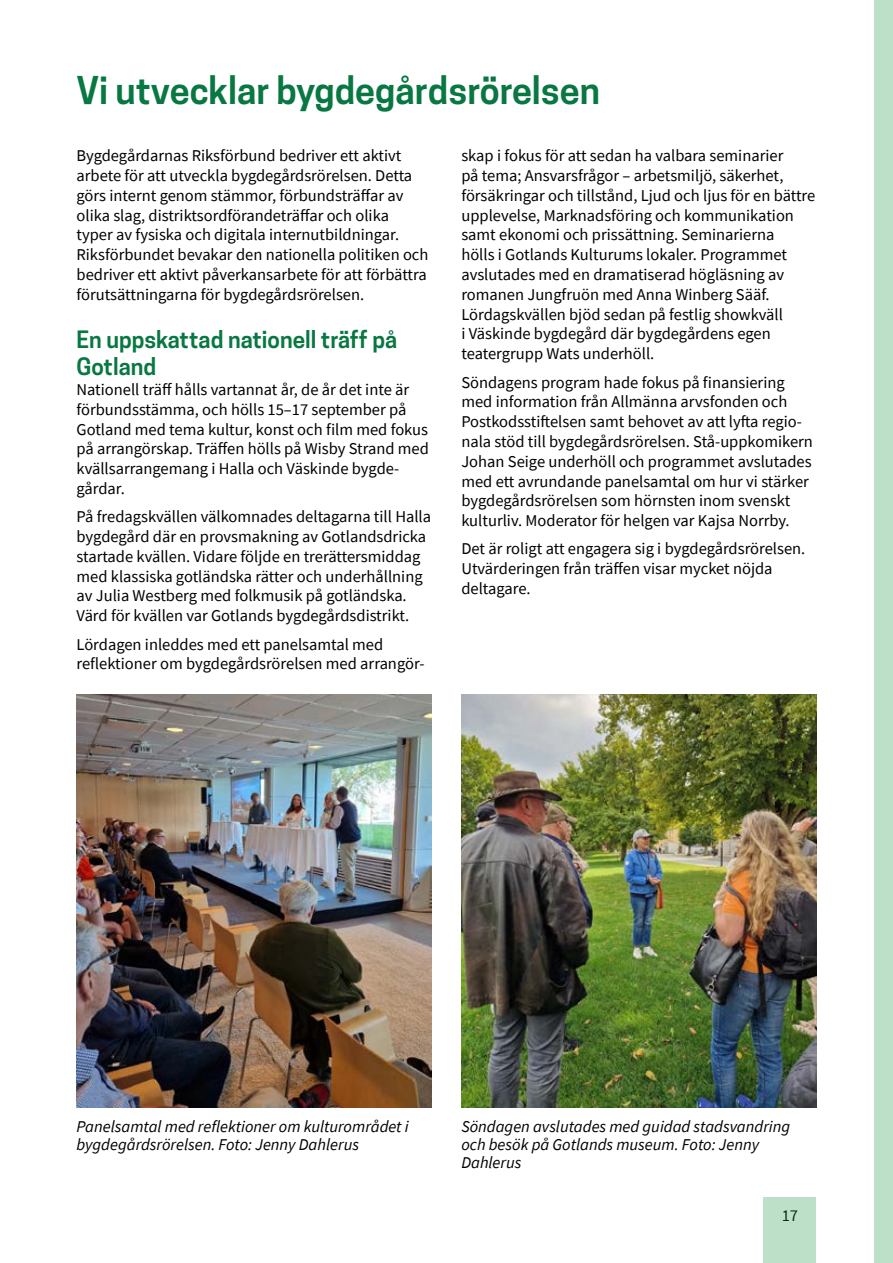
<style>
.page{position:relative;width:893px;height:1263px;background:#fff}
.page>*{position:absolute;margin:0;border:0;box-sizing:border-box;transform-origin:0 0}
.t1{font:600 36px "Cooper Hewitt";color:#087742}
.t2{font:600 22.5px/27px "Cooper Hewitt";color:#087742}
.t3{font:16.5px/19.8px "Source Sans Pro";color:#000}
.t4{font:italic 16.5px/18px "Source Sans Pro";color:#000}
</style>
<div class="page">
<div style="left:874px;top:0;width:19px;height:1263px;background:#bde0c8"></div>
<div style="left:763px;top:1197px;width:53px;height:66px;background:#bde0c8"></div>
<img style="left:461px;top:694px;width:355px;height:413px">
<img style="left:77px;top:694px;width:355px;height:413px">
<h1 class="t1" style="left:77px;top:69px;width:525px">Vi utvecklar bygdegårdsrörelsen</h1>
<p class="t3" style="left:77px;top:146px;width:353px">Bygdegårdarnas Riksförbund bedriver ett aktivt arbete för att utveckla bygdegårdsrörelsen. Detta görs internt genom stämmor, förbundsträffar av olika slag, distriktsordförandeträffar och olika typer av fysiska och digitala internutbildningar.<br>Riksförbundet bevakar den nationella politiken och bedriver ett aktivt påverkansarbete för att förbättra förutsättningarna för bygdegårdsrörelsen.</p>
<h2 class="t2" style="left:77px;top:326px;width:322px">En uppskattad nationell träff på<br>Gotland</h2>
<p class="t3" style="left:77px;top:379px;width:354px">Nationell träff hålls vartannat år, de år det inte är förbundsstämma, och hölls 15–17 september på Gotland med tema kultur, konst och film med fokus på arrangörskap. Träffen hölls på Wisby Strand med kvällsarrangemang i Halla och Väskinde bygde&shy;gårdar.</p>
<p class="t3" style="left:77px;top:507px;width:356px">På fredagskvällen välkomnades deltagarna till Halla bygdegård där en provsmakning av Gotlandsdricka startade kvällen. Vidare följde en trerättersmiddag med klassiska gotländska rätter och underhållning av Julia Westberg med folkmusik på gotländska.<br>Värd för kvällen var Gotlands bygdegårdsdistrikt.</p>
<p class="t3" style="left:77px;top:634px;width:349px">Lördagen inleddes med ett panelsamtal med reflektioner om bygdegårdsrörelsen med arrangör-</p>
<p class="t3" style="left:461px;top:146px;width:355px">skap i fokus för att sedan ha valbara seminarier<br>på tema; Ansvarsfrågor – arbetsmiljö, säkerhet, försäkringar och tillstånd, Ljud och ljus för en bättre upplevelse, Marknadsföring och kommunikation samt ekonomi och prissättning. Seminarierna<br>hölls i Gotlands Kulturums lokaler. Programmet avslutades med en dramatiserad högläsning av romanen Jungfruön med Anna Winberg Sääf.<br>Lördagskvällen bjöd sedan på festlig showkväll<br>i Väskinde bygdegård där bygdegårdens egen teatergrupp Wats underhöll.</p>
<p class="t3" style="left:461px;top:372px;width:353px">Söndagens program hade fokus på finansiering med information från Allmänna arvsfonden och Postkodsstiftelsen samt behovet av att lyfta regio&shy;nala stöd till bygdegårdsrörelsen. Stå-uppkomikern Johan Seige underhöll och programmet avslutades med ett avrundande panelsamtal om hur vi stärker bygdegårdsrörelsen som hörnsten inom svenskt kulturliv. Moderator för helgen var Kajsa Norrby.</p>
<p class="t3" style="left:461px;top:539px;width:346px">Det är roligt att engagera sig i bygdegårdsrörelsen.<br>Utvärderingen från träffen visar mycket nöjda deltagare.</p>
<p class="t4" style="left:77px;top:1118px;width:334px">Panelsamtal med reflektioner om kulturområdet i bygdegårdsrörelsen. Foto: Jenny Dahlerus</p>
<p class="t4" style="left:461px;top:1118px;width:330px">Söndagen avslutades med guidad stadsvandring och besök på Gotlands museum. Foto: Jenny<br>Dahlerus</p>
<p class="t3" style="left:782px;top:1206px;width:18px">17</p>
</div>
